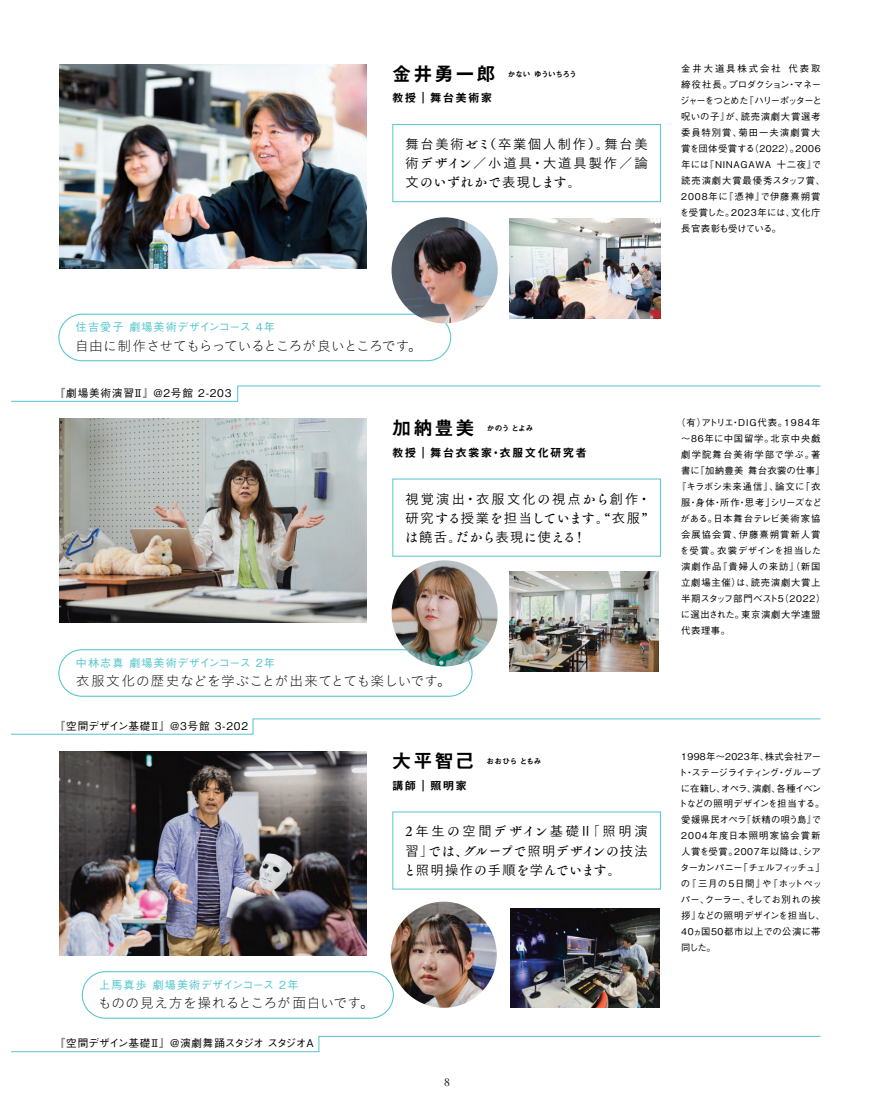
<style>
.page{position:relative;width:893px;height:1115px;background:#fff}
.page>*{position:absolute;margin:0;border:0;box-sizing:border-box;transform-origin:0 0}
.t1{font:19.2px "Midashi Go Pro MB31";letter-spacing:.1em;color:#000}
.t2{font:13.8px "Koburina Go Std N W1";color:#000}
.t3{font:13.8px "Koburina Go Std N W1";letter-spacing:-.04em;color:#000}
.t4{font:13.35px/19.2px "Yu Gothic Std M";letter-spacing:.145em;color:#000}
.t5{font:13.35px/19.2px "Yu Gothic Std M";letter-spacing:.125em;color:#000}
.t6{font:13.35px/19.2px "Tsuku A Old Min Pr 6 N D";letter-spacing:-.06em;color:#000}
.t7{font:13.35px "Tsuku A Old Min Pr 6 N D";letter-spacing:-.005em;color:#000}
.t8{font:13.35px "Yu Gothic Std M";letter-spacing:.205em;color:#000}
.t9{font:11.55px "Midashi Go Pro MB31";letter-spacing:.1em;color:#000}
.t10{font:500 11.1px "Gothic BBB Pro";letter-spacing:.075em;color:#54c5cf}
.t11{font:500 10.65px "Gothic BBB Pro";letter-spacing:-.005em;color:#000}
.t12{font:500 10.65px "Gothic BBB Pro";letter-spacing:.05em;color:#000}
.t13{font:500 10.65px "Gothic BBB Pro";letter-spacing:.075em;color:#000}
.t14{font:10.65px "Baskerville Old Serial";color:#000}
.t15{font:500 9.3px/15.9px "Gothic BBB Pro";letter-spacing:.07em;color:#000}
.t16{font:500 9.3px "Gothic BBB Pro";letter-spacing:.05em;color:#000}
.t17{font:500 9.3px "Gothic BBB Pro";letter-spacing:.095em;color:#000}
.t18{font:500 9.3px "Gothic BBB Pro";letter-spacing:-.005em;color:#000}
.t19{font:500 9.3px "Gothic BBB Pro";letter-spacing:-.035em;color:#000}
.t20{font:500 9.3px "Gothic BBB Pro";letter-spacing:-.05em;color:#000}
.t21{font:500 9.3px "Gothic BBB Pro";letter-spacing:-.055em;color:#000}
.t22{font:500 9.3px "Gothic BBB Pro";letter-spacing:-.085em;color:#000}
.t23{font:500 9.3px "Gothic BBB Pro";letter-spacing:.02em;color:#000}
.t24{font:500 9.3px "Gothic BBB Pro";letter-spacing:-.03em;color:#000}
.t25{font:500 9.3px "Gothic BBB Pro";letter-spacing:.085em;color:#000}
.t26{font:500 9.3px "Gothic BBB Pro";letter-spacing:.03em;color:#000}
.t27{font:500 9.3px "Gothic BBB Pro";letter-spacing:.015em;color:#000}
.t28{font:500 9.3px "Gothic BBB Pro";letter-spacing:.075em;color:#000}
.t29{font:500 9.3px "Gothic BBB Pro";letter-spacing:.11em;color:#000}
.t30{font:500 9.3px "Gothic BBB Pro";letter-spacing:.115em;color:#000}
.t31{font:500 9.3px "Gothic BBB Pro";letter-spacing:.105em;color:#000}
.t32{font:7.65px "Midashi Go Pro MB31";letter-spacing:-.08em;color:#000}
.t33{font:7.65px "Midashi Go Pro MB31";letter-spacing:.01em;color:#000}
.t34{font:7.65px "Midashi Go Pro MB31";letter-spacing:-.03em;color:#000}
.s1{font-family:"Tsuku A Old Min Pr 6 N D"}
.s2{font-family:"Tsuku A Old Min Pr 6 N M"}
.s3{font-family:"Yu Gothic Std M"}
</style>
<div class="page">
<img style="left:510px;top:218px;width:150px;height:100px">
<img style="left:60px;top:418px;width:306px;height:204px">
<img style="left:60px;top:751px;width:306px;height:204px">
<img style="left:60px;top:64px;width:306px;height:204px">
<img style="left:510px;top:571px;width:149px;height:100px">
<img style="left:511px;top:908px;width:148px;height:99px">
<img style="left:391px;top:901px;width:106px;height:106px;border-radius:53px">
<div style="left:393px;top:124px;width:268px;height:78px;border:1px solid #54c5cf"></div>
<svg style="left:11px;top:385px;width:810px;height:16px"></svg>
<svg style="left:11px;top:718px;width:810px;height:16px"></svg>
<svg style="left:318px;top:1035px;width:503px;height:16px"></svg>
<div style="left:58px;top:313px;width:393px;height:48px;border:1px solid #54c5cf;border-radius:23px"></div>
<div style="left:58px;top:649px;width:414px;height:47px;border:1px solid #54c5cf;border-radius:23px"></div>
<div style="left:82px;top:970px;width:312px;height:48px;border:1px solid #54c5cf;border-radius:23px"></div>
<img style="left:392px;top:560px;width:106px;height:106px;border-radius:53px">
<img style="left:392px;top:217px;width:106px;height:106px;border-radius:53px">
<h1 class="t1" style="left:392px;top:58px;width:105px">金井勇一郎</h1>
<p class="t32" style="left:508px;top:67px;width:70px">かない ゆういちろう</p>
<p class="t9" style="left:392px;top:89px;width:101px">教授｜舞台美術家</p>
<h3 class="t5" style="left:406px;top:134px;width:244px">舞台美術<span class="s1">ゼミ</span><span class="s2">（</span>卒業個人制作<span class="s2">）。</span>舞台美術<span class="s1">デザイン</span><span class="s2">／</span>小道具<span class="s2">・</span>大道具製作<span class="s2">／</span>論</h3>
<h3 class="t7" style="left:406px;top:170px;width:177px"><span class="s3">文</span>のいずれかで<span class="s3">表現</span>します<span class="s2">。</span></h3>
<p class="t15" style="left:680px;top:59px;width:147px">金井大道具株式会社 代表取締役社長。プロダクション・マネージャーをつとめた『ハリーポッターと呪いの子』が、読売演劇大賞選考委員特別賞、菊田一夫演劇賞大賞を団体受賞する（2022）。2006年には『NINAGAWA 十二夜』で読売演劇大賞最優秀スタッフ賞、<br>2008年に『憑神』で伊藤熹朔賞を受賞した。2023年には、文化庁長官表彰も受けている。</p>
<p class="t10" style="left:76px;top:318px;width:201px">住吉愛子 劇場美術デザインコース 4年</p>
<h2 class="t3" style="left:75px;top:335px;width:349px">自由に制作させてもらっているところが良いところです。</h2>
<p class="t13" style="left:54px;top:384px;width:179px">『劇場美術演習Ⅱ』＠2号館 2-203</p>
<h1 class="t1" style="left:392px;top:412px;width:84px">加納豊美</h1>
<p class="t34" style="left:487px;top:422px;width:48px">かのう とよみ</p>
<p class="t9" style="left:392px;top:443px;width:196px">教授｜舞台衣裳家・衣服文化研究者</p>
<h3 class="t4" style="left:406px;top:488px;width:247px">視覚演出<span class="s2">・</span>衣服文化<span class="s1">の</span>視点<span class="s1">から</span>創作<span class="s2">・</span>研究<span class="s1">する</span>授業<span class="s1">を</span>担当<span class="s1">しています</span><span class="s2">。“</span>衣服<span class="s2">”</span></h3>
<h3 class="t7" style="left:405px;top:524px;width:183px">は<span class="s3">饒舌</span><span class="s2">。</span>だから<span class="s3">表現</span>に<span class="s3">使</span>える<span class="s2">！</span></h3>
<p class="t10" style="left:76px;top:653px;width:201px">中林志真 劇場美術デザインコース 2年</p>
<h2 class="t2" style="left:76px;top:670px;width:377px">衣服文化の歴史などを学ぶことが出来てとても楽しいです。</h2>
<p class="t12" style="left:54px;top:716px;width:195px">『空間デザイン基礎Ⅱ』＠3号館 3-202</p>
<h1 class="t1" style="left:392px;top:745px;width:84px">大平智己</h1>
<p class="t33" style="left:487px;top:754px;width:57px">おおひらともみ</p>
<p class="t9" style="left:392px;top:776px;width:76px">講師｜照明家</p>
<h3 class="t8" style="left:406px;top:821px;width:244px"><span class="s2">2</span>年生<span class="s1">の</span>空間<span class="s1">デザイン</span>基礎Ⅱ<span class="s2">「</span>照明演</h3>
<h3 class="t6" style="left:403px;top:840px;width:246px"><span class="s3">習</span><span class="s2">」</span>では<span class="s2">、</span>グループで<span class="s3">照明</span>デザインの<span class="s3">技法</span>と<span class="s3">照明操作</span>の<span class="s3">手順</span>を<span class="s3">学</span>んでいます<span class="s2">。</span></h3>
<p class="t10" style="left:99px;top:975px;width:201px">上馬真歩 劇場美術デザインコース 2年</p>
<h2 class="t2" style="left:98px;top:992px;width:277px">ものの見え方を操れるところが面白いです。</h2>
<p class="t11" style="left:54px;top:1034px;width:261px">『空間デザイン基礎Ⅱ』＠演劇舞踊スタジオ スタジオA</p>
<p class="t14" style="left:444px;top:1074px;width:7px">8</p>
<p class="t17" style="left:676px;top:415px;width:146px">（有）アトリエ・DIG代表。1984年</p>
<p class="t25" style="left:681px;top:431px;width:141px">〜86年に中国留学。北京中央戯</p>
<p class="t30" style="left:681px;top:447px;width:141px">劇学院舞台美術学部で学ぶ。著</p>
<p class="t26" style="left:681px;top:463px;width:145px">書に『加納豊美舞台衣裳の仕事』</p>
<p class="t16" style="left:677px;top:479px;width:145px">『キラボシ未来通信』、論文に「衣</p>
<p class="t19" style="left:681px;top:495px;width:142px">服・身体・所作・思考」シリーズなど</p>
<p class="t16" style="left:680px;top:511px;width:142px">がある。日本舞台テレビ美術家協</p>
<p class="t31" style="left:681px;top:527px;width:141px">会展協会賞、伊藤熹朔賞新人賞</p>
<p class="t27" style="left:680px;top:543px;width:143px">を受賞。衣裳デザインを担当した</p>
<p class="t17" style="left:681px;top:559px;width:141px">演劇作品『貴婦人の来訪』（新国</p>
<p class="t28" style="left:681px;top:575px;width:141px">立劇場主催）は、読売演劇大賞上</p>
<p class="t18" style="left:681px;top:591px;width:146px">半期スタッフ部門ベスト5（2022）</p>
<p class="t15" style="left:681px;top:605px;width:141px">に選出された。東京演劇大学連盟</p>
<p class="t16" style="left:681px;top:622px;width:51px">代表理事。</p>
<p class="t16" style="left:681px;top:748px;width:142px">1998年〜2023年、株式会社アー</p>
<p class="t20" style="left:678px;top:764px;width:144px">ト・ステージライティング・グループ</p>
<p class="t21" style="left:681px;top:780px;width:142px">に在籍し、オペラ、演劇、各種イベン</p>
<p class="t19" style="left:678px;top:796px;width:148px">トなどの照明デザインを担当する。</p>
<p class="t23" style="left:681px;top:812px;width:142px">愛媛県民オペラ『妖精の唄う島』で</p>
<p class="t29" style="left:681px;top:828px;width:141px">2004年度日本照明家協会賞新</p>
<p class="t16" style="left:681px;top:844px;width:141px">人賞を受賞。2007年以降は、シア</p>
<p class="t22" style="left:680px;top:860px;width:146px">ターカンパニー「チェルフィッチュ」</p>
<p class="t16" style="left:681px;top:876px;width:143px">の『三月の5日間』や『ホットペッ</p>
<p class="t18" style="left:681px;top:891px;width:141px">パー、クーラー、そしてお別れの挨</p>
<p class="t24" style="left:681px;top:907px;width:145px">拶』などの照明デザインを担当し、</p>
<p class="t16" style="left:681px;top:923px;width:141px">40ヵ国50都市以上での公演に帯</p>
<p class="t16" style="left:681px;top:939px;width:36px">同した。</p>
</div>
